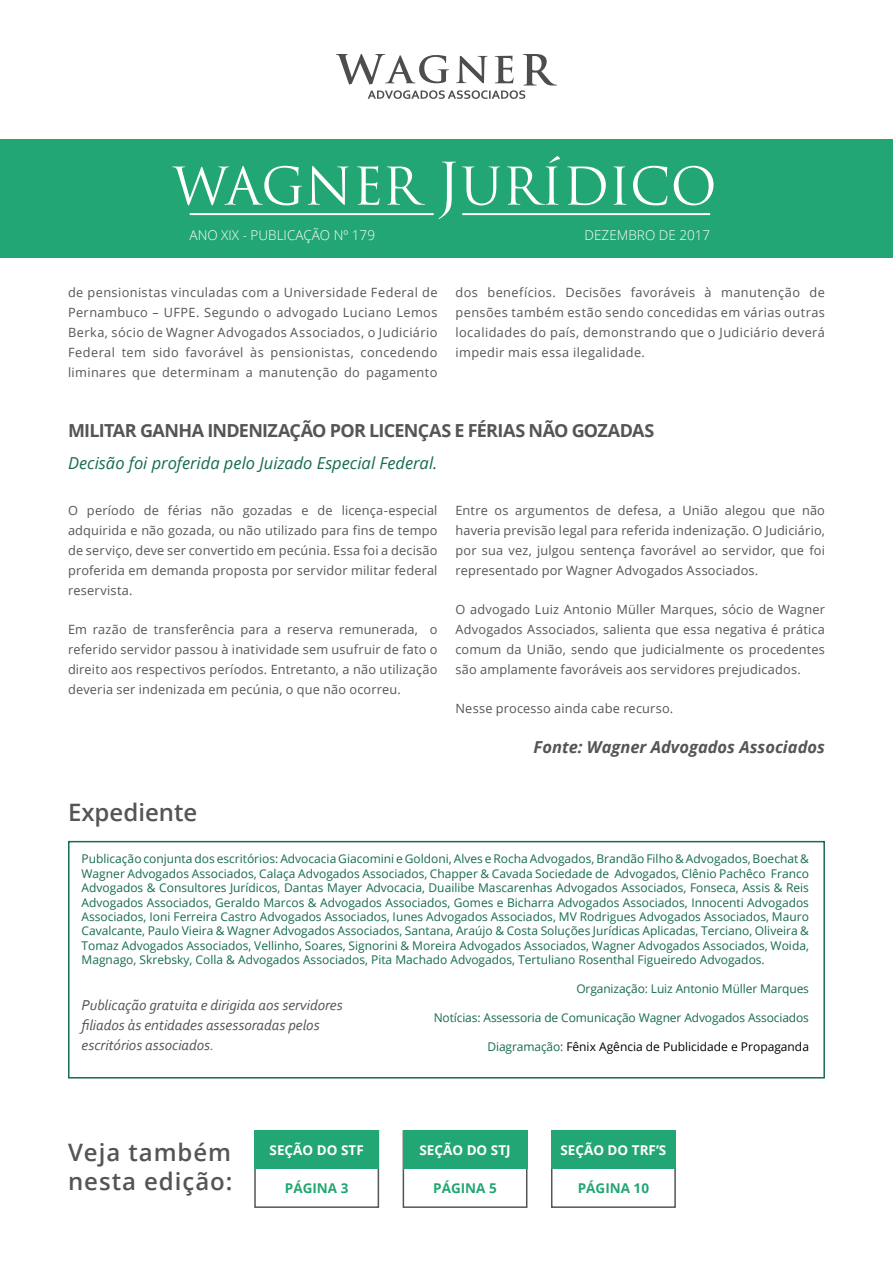
<style>
.page{position:relative;width:893px;height:1263px;background:#fff}
.page>*{position:absolute;margin:0;border:0;box-sizing:border-box;transform-origin:0 0}
.t1{font:50.55px "Trajan Pro 3";color:#fff}
.t2{font:600 24px/28.8px "Open Sans";letter-spacing:.04em;color:#565555}
.t3{font:600 24px "Open Sans";color:#565555}
.t4{font:700 18px "Open Sans";letter-spacing:-.04em;color:#565555}
.t5{font:italic 16.5px "Open Sans";color:#176b52}
.t6{font:italic 700 16.5px "Open Sans";color:#565555}
.t7{font:italic 15px/19.8px "Corbel";color:#565555}
.t8{font:300 13.5px "Open Sans";color:#fff}
.t9{font:700 13.5px "Open Sans";color:#fff}
.t10{font:700 13.5px "Open Sans";color:#22a673}
.t11{font:12.75px/19.8px "Open Sans";letter-spacing:.015em;color:#565555;text-align:justify}
.t12{font:12px/14.4px "Open Sans";letter-spacing:-.01em;color:#166b52;text-align:justify}
.t13{font:12px "Open Sans";color:#000}
.s1{font-size:57px}
.s2{color:#166b52}
</style>
<div class="page">
<div style="left:0;top:139px;width:893px;height:119px;background:#22a673"></div>
<hr style="left:190px;top:213px;width:244px;height:2px;background:#fff">
<hr style="left:462px;top:213px;width:248px;height:2px;background:#fff">
<svg style="left:336px;top:54px;width:221px;height:45px"></svg>
<div style="left:254px;top:1130px;width:125px;height:78px;background:#fff;border:2px solid #565555"></div>
<div style="left:403px;top:1130px;width:124px;height:78px;background:#fff;border:2px solid #565555"></div>
<div style="left:551px;top:1130px;width:125px;height:78px;background:#fff;border:2px solid #565555"></div>
<div style="left:68px;top:841px;width:757px;height:237px;border:2px solid #176b52"></div>
<div style="left:254px;top:1130px;width:125px;height:39px;background:#22a673"></div>
<div style="left:403px;top:1130px;width:124px;height:39px;background:#22a673"></div>
<div style="left:551px;top:1130px;width:125px;height:39px;background:#22a673"></div>
<h1 class="t1" style="left:173px;top:152px;width:545px">WAGNER <span class="s1">J</span>URÍDICO</h1>
<p class="t8" style="left:190px;top:226px;width:187px">ANO XIX - PUBLICAÇÃO Nº 179</p>
<p class="t8" style="left:585px;top:226px;width:127px">DEZEMBRO DE 2017</p>
<p class="t11" style="left:68px;top:283px;width:371px">de pensionistas vinculadas com a Universidade Federal de Pernambuco – UFPE. Segundo o advogado Luciano Lemos Berka, sócio de Wagner Advogados Associados, o Judiciário Federal tem sido favorável às pensionistas, concedendo liminares que determinam a manutenção do pagamento</p>
<p class="t11" style="left:455px;top:283px;width:371px">dos benefícios. Decisões favoráveis à manutenção de pensões também estão sendo concedidas em várias outras localidades do país, demonstrando que o Judiciário deverá impedir mais essa ilegalidade.</p>
<h3 class="t4" style="left:68px;top:418px;width:588px">MILITAR GANHA INDENIZAÇÃO POR LICENÇAS E FÉRIAS NÃO GOZADAS</h3>
<p class="t5" style="left:68px;top:451px;width:371px">Decisão foi proferida pelo Juizado Especial Federal.</p>
<p class="t11" style="left:68px;top:500px;width:371px">O período de férias não gozadas e de licença-especial adquirida e não gozada, ou não utilizado para fins de tempo de serviço, deve ser convertido em pecúnia. Essa foi a decisão proferida em demanda proposta por servidor militar federal reservista.</p>
<p class="t11" style="left:68px;top:619px;width:371px">Em razão de transferência para a reserva remunerada, o referido servidor passou à inatividade sem usufruir de fato o direito aos respectivos períodos. Entretanto, a não utilização deveria ser indenizada em pecúnia, o que não ocorreu.</p>
<p class="t11" style="left:455px;top:500px;width:371px">Entre os argumentos de defesa, a União alegou que não haveria previsão legal para referida indenização. O Judiciário, por sua vez, julgou sentença favorável ao servidor, que foi representado por Wagner Advogados Associados.</p>
<p class="t11" style="left:455px;top:599px;width:371px">O advogado Luiz Antonio Müller Marques, sócio de Wagner Advogados Associados, salienta que essa negativa é prática comum da União, sendo que judicialmente os procedentes são amplamente favoráveis aos servidores prejudicados.</p>
<p class="t11" style="left:455px;top:698px;width:219px">Nesse processo ainda cabe recurso.</p>
<p class="t6" style="left:534px;top:735px;width:293px">Fonte: Wagner Advogados Associados</p>
<h2 class="t3" style="left:68px;top:796px;width:131px">Expediente</h2>
<p class="t12" style="left:82px;top:851px;width:729px">Publicação conjunta dos escritórios: Advocacia Giacomini e Goldoni, Alves e Rocha Advogados, Brandão Filho &amp; Advogados, Boechat &amp; Wagner Advogados Associados, Calaça Advogados Associados, Chapper &amp; Cavada Sociedade de Advogados, Clênio Pachêco Franco Advogados &amp; Consultores Jurídicos, Dantas Mayer Advocacia, Duailibe Mascarenhas Advogados Associados, Fonseca, Assis &amp; Reis Advogados Associados, Geraldo Marcos &amp; Advogados Associados, Gomes e Bicharra Advogados Associados, Innocenti Advogados Associados, Ioni Ferreira Castro Advogados Associados, Iunes Advogados Associados, MV Rodrigues Advogados Associados, Mauro Cavalcante, Paulo Vieira &amp; Wagner Advogados Associados, Santana, Araújo &amp; Costa Soluções Jurídicas Aplicadas, Terciano, Oliveira &amp; Tomaz Advogados Associados, Vellinho, Soares, Signorini &amp; Moreira Advogados Associados, Wagner Advogados Associados, Woida, Magnago, Skrebsky, Colla &amp; Advogados Associados, Pita Machado Advogados, Tertuliano Rosenthal Figueiredo Advogados.</p>
<p class="t12" style="left:576px;top:981px;width:234px">Organização: Luiz Antonio Müller Marques</p>
<p class="t12" style="left:434px;top:1010px;width:377px">Notícias: Assessoria de Comunicação Wagner Advogados Associados</p>
<p class="t13" style="left:487px;top:1038px;width:323px"><span class="s2">Diagramação:</span> Fênix Agência de Publicidade e Propaganda</p>
<p class="t7" style="left:82px;top:995px;width:263px">Publicação gratuita e dirigida aos servidores filiados às entidades assessoradas pelos escritórios associados.</p>
<h2 class="t2" style="left:68px;top:1137px;width:166px">Veja também nesta edição:</h2>
<p class="t9" style="left:270px;top:1141px;width:96px">SEÇÃO DO STF</p>
<p class="t10" style="left:285px;top:1178px;width:65px">PÁGINA 3</p>
<p class="t9" style="left:419px;top:1141px;width:93px">SEÇÃO DO STJ</p>
<p class="t10" style="left:433px;top:1178px;width:65px">PÁGINA 5</p>
<p class="t9" style="left:560px;top:1141px;width:107px">SEÇÃO DO TRF’S</p>
<p class="t10" style="left:578px;top:1178px;width:73px">PÁGINA 10</p>
</div>
